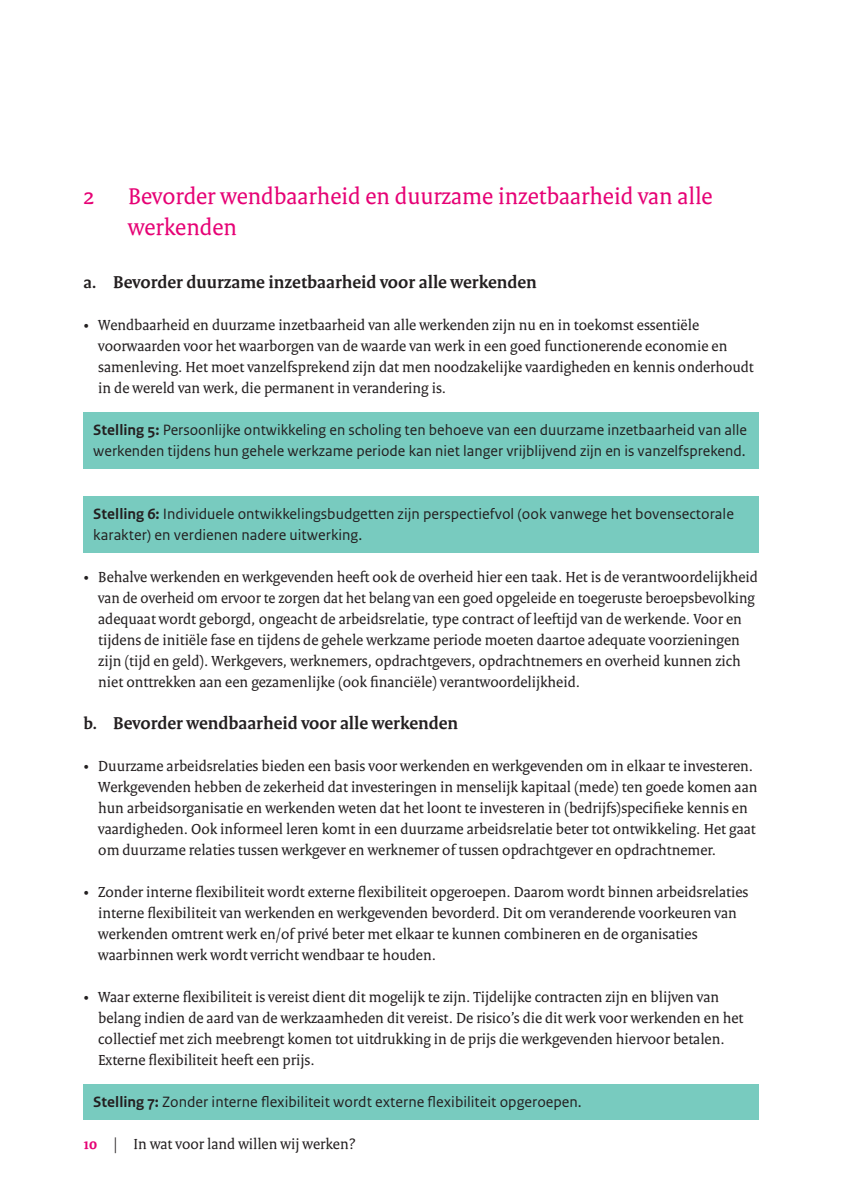
<style>
.page{position:relative;width:842px;height:1189px;background:#fff}
.page>*{position:absolute;margin:0;border:0;box-sizing:border-box;transform-origin:0 0}
.t1{font:24.5px/31.5px "Rijksoverheid Serif";color:#e60275}
.t2{font:700 18.38px "Rijksoverheid Serif";color:#231f20}
.t3{font:15.75px/21px "Rijksoverheid Serif";color:#231f20}
.t4{font:15.75px/21px "Rijksoverheid Sans Text";color:#231f20}
.s1{font-size:17.5px}
.s2{font-weight:700}
.s3{font-weight:700;color:#e60275}
</style>
<div class="page">
<div style="left:83px;top:412px;width:675px;height:56px;background:#78cbbf"></div>
<div style="left:83px;top:496px;width:675px;height:56px;background:#78cbbf"></div>
<div style="left:83px;top:1084px;width:675px;height:35px;background:#78cbbf"></div>
<h1 class="t1" style="left:83px;top:180px;width:12px">2</h1>
<h1 class="t1" style="left:128px;top:180px;width:586px">Bevorder wendbaarheid en duurzame inzetbaarheid van alle werkenden</h1>
<p class="t2" style="left:83px;top:270px;width:455px"><span class="s1">a.</span> Bevorder duurzame inzetbaarheid voor alle werkenden</p>
<p class="t3" style="left:98px;top:314px;width:657px;text-indent:-15px">• Wendbaarheid en duurzame inzetbaarheid van alle werkenden zijn nu en in toekomst essentiële voorwaarden voor het waarborgen van de waarde van werk in een goed functionerende economie en samenleving. Het moet vanzelfsprekend zijn dat men noodzakelijke vaardigheden en kennis onderhoudt in de wereld van werk, die permanent in verandering is.</p>
<p class="t4" style="left:93px;top:419px;width:655px"><span class="s2">Stelling 5:</span> Persoonlijke ontwikkeling en scholing ten behoeve van een duurzame inzetbaarheid van alle werkenden tijdens hun gehele werkzame periode kan niet langer vrijblijvend zijn en is vanzelfsprekend.</p>
<p class="t4" style="left:93px;top:503px;width:642px"><span class="s2">Stelling 6:</span> Individuele ontwikkelingsbudgetten zijn perspectiefvol (ook vanwege het bovensectorale karakter) en verdienen nadere uitwerking.</p>
<p class="t3" style="left:98px;top:566px;width:661px;text-indent:-15px">• Behalve werkenden en werkgevenden heeft ook de overheid hier een taak. Het is de verantwoordelijkheid van de overheid om ervoor te zorgen dat het belang van een goed opgeleide en toegeruste beroepsbevolking adequaat wordt geborgd, ongeacht de arbeidsrelatie, type contract of leeftijd van de werkende. Voor en tijdens de initiële fase en tijdens de gehele werkzame periode moeten daartoe adequate voorzieningen zijn (tijd en geld). Werkgevers, werknemers, opdrachtgevers, opdrachtnemers en overheid kunnen zich niet onttrekken aan een gezamenlijke (ook financiële) verantwoordelijkheid.</p>
<p class="t2" style="left:83px;top:711px;width:376px"><span class="s1">b.</span> Bevorder wendbaarheid voor alle werkenden</p>
<p class="t3" style="left:98px;top:755px;width:660px;text-indent:-15px">• Duurzame arbeidsrelaties bieden een basis voor werkenden en werkgevenden om in elkaar te investeren.<br>Werkgevenden hebben de zekerheid dat investeringen in menselijk kapitaal (mede) ten goede komen aan hun arbeidsorganisatie en werkenden weten dat het loont te investeren in (bedrijfs)specifieke kennis en vaardigheden. Ook informeel leren komt in een duurzame arbeidsrelatie beter tot ontwikkeling. Het gaat om duurzame relaties tussen werkgever en werknemer of tussen opdrachtgever en opdrachtnemer.</p>
<p class="t3" style="left:98px;top:881px;width:651px;text-indent:-15px">• Zonder interne flexibiliteit wordt externe flexibiliteit opgeroepen. Daarom wordt binnen arbeidsrelaties interne flexibiliteit van werkenden en werkgevenden bevorderd. Dit om veranderende voorkeuren van werkenden omtrent werk en/of privé beter met elkaar te kunnen combineren en de organisaties waarbinnen werk wordt verricht wendbaar te houden.</p>
<p class="t3" style="left:98px;top:986px;width:646px;text-indent:-15px">• Waar externe flexibiliteit is vereist dient dit mogelijk te zijn. Tijdelijke contracten zijn en blijven van belang indien de aard van de werkzaamheden dit vereist. De risico’s die dit werk voor werkenden en het collectief met zich meebrengt komen tot uitdrukking in de prijs die werkgevenden hiervoor betalen.<br>Externe flexibiliteit heeft een prijs.</p>
<p class="t4" style="left:93px;top:1091px;width:490px"><span class="s2">Stelling 7:</span> Zonder interne flexibiliteit wordt externe flexibiliteit opgeroepen.</p>
<p class="t3" style="left:83px;top:1133px;width:273px"><span class="s3">10</span> | In wat voor land willen wij werken?</p>
</div>
